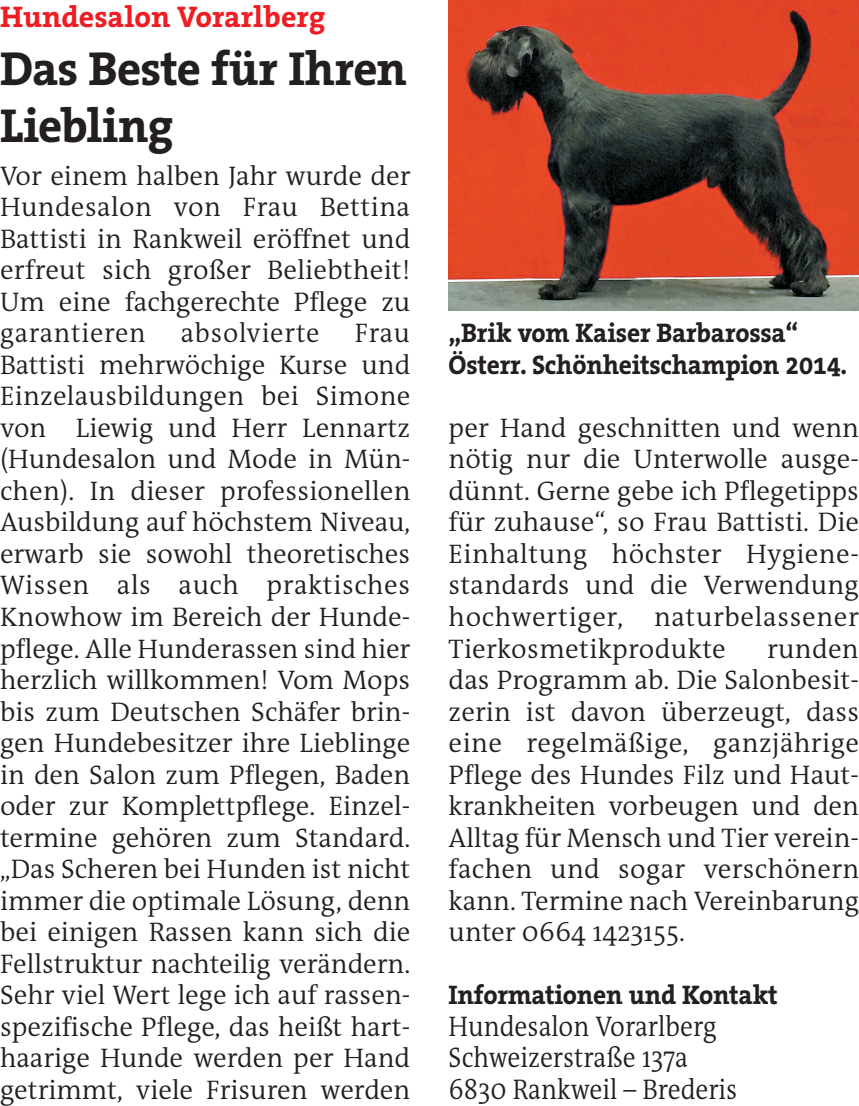
<style>
.page{position:relative;width:859px;height:1106px;background:#fff}
.page>*{position:absolute;margin:0;border:0;box-sizing:border-box;transform-origin:0 0}
.Titel_Aufmacher_pr{font:700 48px/57.6px "The Serif Office";letter-spacing:-.015em;color:#231f20}
.t1{font:700 30px "The Serif Office";color:#ee1d23}
.Text_pr{font:300 28.5px "The Antiqua B W4";color:#231f20;scale:.9 1}
.Text_pr-2{font:300 27px/31.5px "The Antiqua B W4";color:#231f20;text-align:justify}
.Bildunterschrift_pr{font:700 27px "The Serif Office";letter-spacing:-.01em;color:#231f20;scale:.95 1}
.Zwischentitel_pr{font:700 27px "The Serif Office";letter-spacing:-.01em;color:#231f20;scale:.95 1}
.Text_pr-3{font:300 27px "The Antiqua B W4";letter-spacing:.03em;color:#231f20}
</style>
<div class="page">
<img style="left:449px;top:0;width:410px;height:311px">
<p class="t1" style="left:0;top:-2px;width:327px">Hundesalon Vorarlberg</p>
<p class="Titel_Aufmacher_pr" style="left:0;top:38px;width:408px">Das Beste für Ihren<br>Liebling</p>
<p class="Text_pr-2" style="left:0;top:160px;width:412px">Vor einem halben Jahr wurde der Hundesalon von Frau Bettina Battisti in Rankweil eröffnet und erfreut sich großer Beliebtheit!<br>Um eine fachgerechte Pflege zu garantieren</p>
<p class="Text_pr-3" style="left:181px;top:316px;width:140px">absolvierte</p>
<p class="Text_pr-2" style="left:0;top:318px;width:412px;text-indent:355px">Frau Battisti mehrwöchige Kurse und Einzelausbildungen bei Simone von Liewig und Herr Lennartz (Hundesalon und Mode in Mün&shy;chen). In dieser professionellen Ausbildung auf höchstem Niveau, erwarb sie sowohl theoretisches Wissen als auch praktisches Knowhow im Bereich der Hunde&shy;pflege. Alle Hunderassen sind hier herzlich willkommen! Vom Mops bis zum Deutschen Schäfer brin&shy;gen Hundebesitzer ihre Lieblinge in den Salon zum Pflegen, Baden oder zur Komplettpflege. Einzel&shy;termine gehören zum Standard. „Das Scheren bei Hunden ist nicht immer die optimale Lösung, denn bei einigen Rassen kann sich die Fellstruktur nachteilig verändern.<br>Sehr viel Wert lege ich auf rassen&shy;spezifische Pflege, das heißt hart&shy;haarige Hunde werden per Hand getrimmt, viele Frisuren werden</p>
<p class="Bildunterschrift_pr" style="left:449px;top:316px;width:370px">„Brik vom Kaiser Barbarossa“</p>
<p class="Bildunterschrift_pr" style="left:449px;top:347px;width:421px">Österr. Schönheitschampion 2014.</p>
<p class="Text_pr-2" style="left:449px;top:412px;width:412px">per Hand geschnitten und wenn nötig nur die Unterwolle ausge&shy;dünnt. Gerne gebe ich Pflegetipps für zuhause“, so Frau Battisti. Die Einhaltung höchster Hygiene&shy;standards und die Verwendung hochwertiger, naturbelassener Tierkosmetikprodukte</p>
<p class="Text_pr-2" style="left:449px;top:633px;width:412px;text-indent:318px">runden das Programm ab. Die Salonbesit&shy;zerin ist davon überzeugt, dass eine regelmäßige, ganzjährige Pflege des Hundes Filz und Haut&shy;krankheiten vorbeugen und den Alltag für Mensch und Tier verein&shy;fachen und sogar verschönern kann. Termine nach Vereinbarung unter 0664 1423155.</p>
<p class="Zwischentitel_pr" style="left:449px;top:977px;width:348px">Informationen und Kontakt</p>
<p class="Text_pr" style="left:449px;top:1007px;width:299px">Hundesalon Vorarlberg</p>
<p class="Text_pr" style="left:449px;top:1039px;width:268px">Schweizerstraße 137a</p>
<p class="Text_pr" style="left:449px;top:1070px;width:322px">6830 Rankweil – Brederis</p>
</div>
